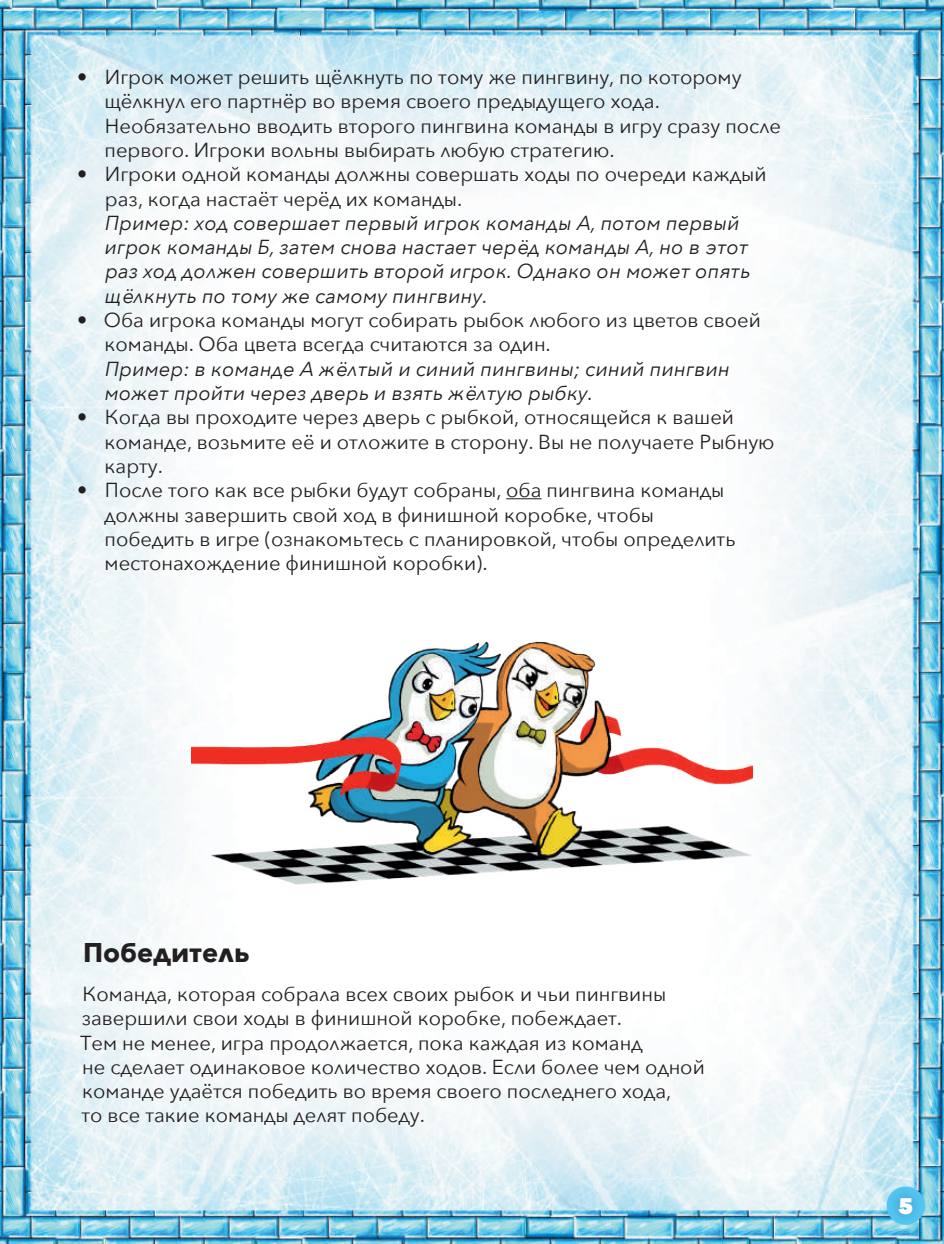
<style>
.page{position:relative;width:944px;height:1244px;background:#fff}
.page>*{position:absolute;margin:0;border:0;box-sizing:border-box;transform-origin:0 0}
.t1{font:700 27px "Avenir Next";color:#231f20}
.t2{font:800 22.5px "Avenir Next";color:#fff}
.t3{font:20.25px/24.3px "Avenir Next";color:#231f20}
.t4{font:italic 20.25px/24.3px "Avenir Next";color:#231f20}
</style>
<div class="page">
<img style="left:0;top:0;width:944px;height:1244px">
<img style="left:192px;top:551px;width:560px;height:364px">
<div style="left:886px;top:1184px;width:40px;height:42px;background:#253f8e;opacity:.5"></div>
<hr style="left:506px;top:498px;width:36px;height:1px;background:#231f20">
<p class="t3" style="left:105px;top:64px;width:678px;text-indent:-28px">• Игрок может решить щёлкнуть по тому же пингвину, по которому щёлкнул его партнёр во время своего предыдущего хода.<br>Необязательно вводить второго пингвина команды в игру сразу после первого. Игроки вольны выбирать любую стратегию.</p>
<p class="t3" style="left:105px;top:161px;width:663px;text-indent:-28px">• Игроки одной команды должны совершать ходы по очереди каждый раз, когда настаёт черёд их команды.</p>
<p class="t4" style="left:105px;top:210px;width:647px">Пример: ход совершает первый игрок команды А, потом первый игрок команды Б, затем снова настает черёд команды А, но в этот раз ход должен совершить второй игрок. Однако он может опять щёлкнуть по тому же самому пингвину.</p>
<p class="t3" style="left:105px;top:307px;width:658px;text-indent:-28px">• Оба игрока команды могут собирать рыбок любого из цветов своей команды. Оба цвета всегда считаются за один.</p>
<p class="t4" style="left:105px;top:356px;width:627px">Пример: в команде А жёлтый и синий пингвины; синий пингвин может пройти через дверь и взять жёлтую рыбку.</p>
<p class="t3" style="left:105px;top:404px;width:671px;text-indent:-28px">• Когда вы проходите через дверь с рыбкой, относящейся к вашей команде, возьмите её и отложите в сторону. Вы не получаете Рыбную карту.</p>
<p class="t3" style="left:105px;top:477px;width:633px;text-indent:-28px">• После того как все рыбки будут собраны, оба пингвина команды должны завершить свой ход в финишной коробке, чтобы победить в игре (ознакомьтесь с планировкой, чтобы определить местонахождение финишной коробки).</p>
<h1 class="t1" style="left:83px;top:928px;width:168px">Победитель</h1>
<p class="t3" style="left:80px;top:981px;width:626px">Команда, которая собрала всех своих рыбок и чьи пингвины завершили свои ходы в финишной коробке, побеждает.<br>Тем не менее, игра продолжается, пока каждая из команд<br>не сделает одинаковое количество ходов. Если более чем одной команде удаётся победить во время своего последнего хода,<br>то все такие команды делят победу.</p>
<p class="t2" style="left:898px;top:1192px;width:17px">5</p>
</div>
